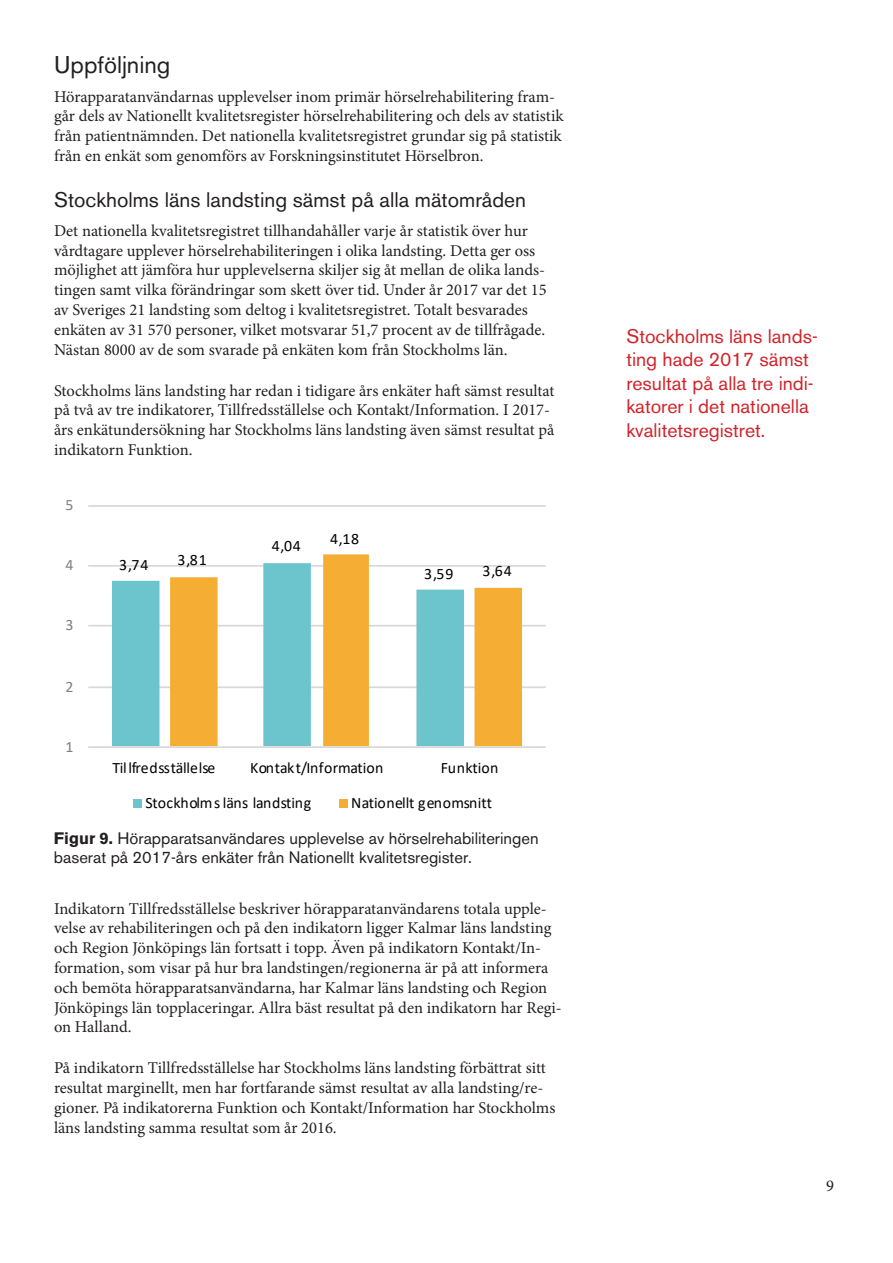
<style>
.page{position:relative;width:893px;height:1263px;background:#fff}
.page>*{position:absolute;margin:0;border:0;box-sizing:border-box;transform-origin:0 0}
.Rubrik_1{font:24px "Akzidenz Grotesk BE";color:#231f20}
.Rubrik_2{font:21px "Akzidenz Grotesk BE";color:#231f20}
.Kommentarer_1{font:19.5px/23.4px "Akzidenz Grotesk BE";color:#d1232a}
.t1{font:16.5px/19.8px "Minion Pro";letter-spacing:-.005em;color:#231f20}
.Styckeformat_1{font:16.5px/19.8px "Akzidenz Grotesk BE";color:#231f20}
.t2{font:15.9px "Calibri";color:#000}
.t3{font:15.9px "Calibri";color:#7f7f7f}
.s1{font-weight:700}
</style>
<div class="page">
<hr style="left:88px;top:686px;width:458px;height:2px;background:#d9d9d9">
<hr style="left:88px;top:625px;width:458px;height:1px;background:#d9d9d9">
<hr style="left:88px;top:565px;width:458px;height:2px;background:#d9d9d9">
<hr style="left:88px;top:505px;width:458px;height:2px;background:#d9d9d9">
<svg style="left:112px;top:580px;width:58px;height:166px;fill:#6cc4cc"></svg>
<svg style="left:170px;top:554px;width:352px;height:192px"></svg>
<hr style="left:88px;top:746px;width:458px;height:2px;background:#d9d9d9">
<div style="left:133px;top:799px;width:9px;height:9px;background:#6cc4cc"></div>
<div style="left:339px;top:799px;width:9px;height:9px;background:#f5ae33"></div>
<p class="Rubrik_1" style="left:54px;top:51px;width:118px">Uppföljning</p>
<p class="t1" style="left:54px;top:86px;width:511px">Hörapparatanvändarnas upplevelser inom primär hörselrehabilitering fram&shy;går dels av Nationellt kvalitetsregister hörselrehabilitering och dels av statistik från patientnämnden. Det nationella kvalitetsregistret grundar sig på statistik från en enkät som genomförs av Forskningsinstitutet Hörselbron.</p>
<p class="Rubrik_2" style="left:54px;top:188px;width:474px">Stockholms läns landsting sämst på alla mätområden</p>
<p class="t1" style="left:54px;top:221px;width:494px">Det nationella kvalitetsregistret tillhandahåller varje år statistik över hur vårdtagare upplever hörselrehabiliteringen i olika landsting. Detta ger oss möjlighet att jämföra hur upplevelserna skiljer sig åt mellan de olika lands&shy;tingen samt vilka förändringar som skett över tid. Under år 2017 var det 15 av Sveriges 21 landsting som deltog i kvalitetsregistret. Totalt besvarades enkäten av 31 570 personer, vilket motsvarar 51,7 procent av de tillfrågade.<br>Nästan 8000 av de som svarade på enkäten kom från Stockholms län.</p>
<p class="t1" style="left:54px;top:380px;width:502px">Stockholms läns landsting har redan i tidigare års enkäter haft sämst resultat på två av tre indikatorer, Tillfredsställelse och Kontakt/Information. I 2017- års enkätundersökning har Stockholms läns landsting även sämst resultat på indikatorn Funktion.</p>
<p class="t3" style="left:65px;top:494px;width:10px">5</p>
<p class="t3" style="left:65px;top:554px;width:10px">4</p>
<p class="t3" style="left:65px;top:614px;width:10px">3</p>
<p class="t3" style="left:65px;top:675px;width:10px">2</p>
<p class="t3" style="left:65px;top:735px;width:10px">1</p>
<p class="t2" style="left:119px;top:554px;width:31px">3,74</p>
<p class="t2" style="left:178px;top:549px;width:31px">3,81</p>
<p class="t2" style="left:272px;top:535px;width:31px">4,04</p>
<p class="t2" style="left:330px;top:527px;width:31px">4,18</p>
<p class="t2" style="left:424px;top:563px;width:31px">3,59</p>
<p class="t2" style="left:483px;top:559px;width:31px">3,64</p>
<p class="t2" style="left:113px;top:756px;width:104px">Tillfredsställelse</p>
<p class="t2" style="left:250px;top:756px;width:135px">Kontakt/Information</p>
<p class="t2" style="left:441px;top:756px;width:59px">Funktion</p>
<p class="t2" style="left:145px;top:791px;width:167px">Stockholms läns landsting</p>
<p class="t2" style="left:351px;top:791px;width:142px">Nationellt genomsnitt</p>
<p class="Styckeformat_1" style="left:54px;top:828px;width:486px"><span class="s1">Figur 9.</span> Hörapparatsanvändares upplevelse av hörselrehabiliteringen baserat på 2017-års enkäter från Nationellt kvalitetsregister.</p>
<p class="t1" style="left:54px;top:898px;width:509px">Indikatorn Tillfredsställelse beskriver hörapparatanvändarens totala upple&shy;velse av rehabiliteringen och på den indikatorn ligger Kalmar läns landsting och Region Jönköpings län fortsatt i topp. Även på indikatorn Kontakt/In&shy;formation, som visar på hur bra landstingen/regionerna är på att informera och bemöta hörapparatsanvändarna, har Kalmar läns landsting och Region Jönköpings län topplaceringar. Allra bäst resultat på den indikatorn har Regi&shy;on Halland.</p>
<p class="t1" style="left:54px;top:1058px;width:503px">På indikatorn Tillfredsställelse har Stockholms läns landsting förbättrat sitt resultat marginellt, men har fortfarande sämst resultat av alla landsting/re&shy;gioner. På indikatorerna Funktion och Kontakt/Information har Stockholms läns landsting samma resultat som år 2016.</p>
<p class="Kommentarer_1" style="left:626px;top:325px;width:193px">Stockholms läns lands&shy;ting hade 2017 sämst resultat på alla tre indi&shy;katorer i det nationella kvalitetsregistret.</p>
<p class="t1" style="left:826px;top:1176px;width:9px">9</p>
</div>
